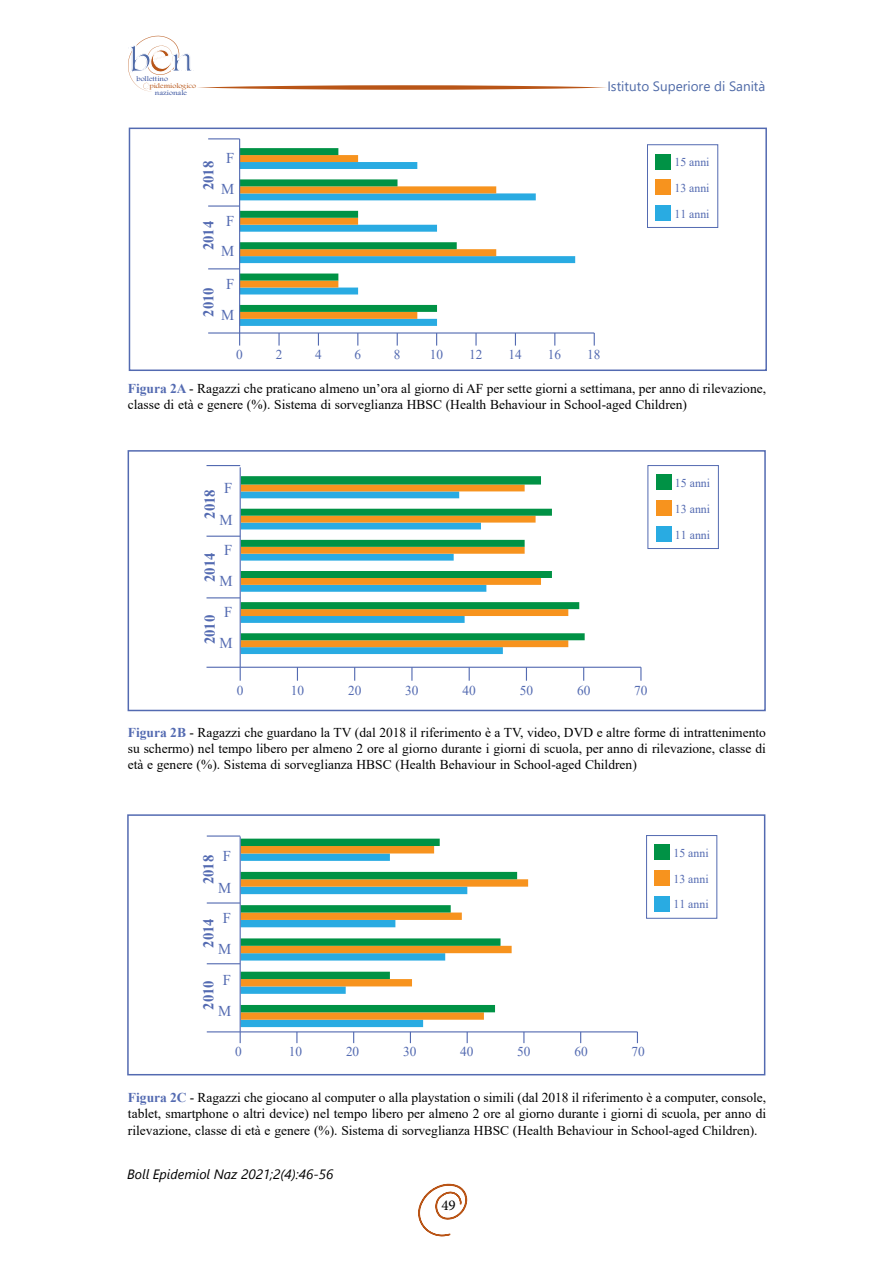
<style>
.page{position:relative;width:893px;height:1263px;background:#fff}
.page>*{position:absolute;margin:0;border:0;box-sizing:border-box;transform-origin:0 0}
.t1{font:37.65px "Footlight MT Light";color:#506ba8;scale:1.13 1}
.t2{font:700 15px "Times New Roman";color:#536ab1}
.t3{font:15px/30.9px "Times New Roman";color:#536ab1;text-align:center}
.t4{font:15px "Minion Pro";color:#000}
.t5{font:13.5px/16.2px "Times New Roman";color:#000;text-align:justify}
.t6{font:13.5px "Times New Roman";color:#536ab1}
.t7{font:italic 13.5px "Segoe UI";color:#000}
.t8{font:13.5px "Segoe UI";color:#506ba8}
.t9{font:12px/25.7px "Times New Roman";color:#536ab1;text-align:justify}
.t10{font:7.2px "Footlight MT Light";color:#304b9b;scale:1.13 1}
.t11{font:7.2px "Footlight MT Light";color:#b85517;scale:1.13 1}
.s1{font-weight:700;color:#536ab1}
</style>
<div class="page">
<svg style="left:418px;top:1183px;width:50px;height:54px"></svg>
<svg style="left:197px;top:85px;width:410px;height:5px"></svg>
<svg style="left:241px;top:647px;width:262px;height:7px;background:#31acdd"></svg>
<svg style="left:241px;top:640px;width:327px;height:7px;background:#ed9525"></svg>
<svg style="left:241px;top:476px;width:344px;height:164px"></svg>
<hr style="left:240px;top:467px;width:1px;height:200px;background:#536ab1">
<hr style="left:240px;top:667px;width:401px;height:1px;background:#536ab1">
<hr style="left:206px;top:465px;width:34px;height:1px;background:#536ab1">
<hr style="left:206px;top:597px;width:34px;height:1px;background:#536ab1">
<hr style="left:206px;top:667px;width:34px;height:1px;background:#536ab1">
<hr style="left:206px;top:536px;width:34px;height:1px;background:#536ab1">
<svg style="left:240px;top:667px;width:1px;height:14px"></svg>
<svg style="left:297px;top:668px;width:1px;height:13px"></svg>
<svg style="left:354px;top:667px;width:1px;height:14px"></svg>
<svg style="left:411px;top:667px;width:1px;height:14px"></svg>
<svg style="left:469px;top:667px;width:1px;height:14px"></svg>
<svg style="left:526px;top:668px;width:1px;height:13px"></svg>
<svg style="left:583px;top:667px;width:1px;height:14px"></svg>
<svg style="left:640px;top:667px;width:1px;height:14px"></svg>
<div style="left:647px;top:465px;width:72px;height:84px;border:1px solid #536ab1"></div>
<div style="left:656px;top:500px;width:16px;height:16px;background:#f7931e"></div>
<div style="left:656px;top:475px;width:16px;height:15px;background:#009245"></div>
<div style="left:656px;top:526px;width:16px;height:16px;background:#29abe2"></div>
<div style="left:128px;top:450px;width:638px;height:261px;border:2px solid #536ab1"></div>
<svg style="left:239px;top:334px;width:1px;height:12px"></svg>
<svg style="left:278px;top:334px;width:2px;height:12px"></svg>
<svg style="left:318px;top:334px;width:1px;height:12px"></svg>
<svg style="left:357px;top:334px;width:1px;height:12px"></svg>
<svg style="left:397px;top:334px;width:1px;height:12px"></svg>
<svg style="left:436px;top:334px;width:1px;height:12px"></svg>
<svg style="left:475px;top:334px;width:2px;height:12px"></svg>
<svg style="left:240px;top:186px;width:335px;height:140px"></svg>
<svg style="left:240px;top:148px;width:256px;height:171px"></svg>
<hr style="left:239px;top:139px;width:1px;height:194px;background:#536ab1">
<svg style="left:515px;top:334px;width:1px;height:12px"></svg>
<svg style="left:554px;top:334px;width:1px;height:12px"></svg>
<svg style="left:594px;top:333px;width:1px;height:13px"></svg>
<hr style="left:240px;top:332px;width:354px;height:2px;background:#536ab1">
<hr style="left:208px;top:138px;width:32px;height:1px;background:#536ab1">
<hr style="left:208px;top:268px;width:32px;height:1px;background:#536ab1">
<hr style="left:208px;top:332px;width:32px;height:2px;background:#536ab1">
<hr style="left:208px;top:205px;width:32px;height:2px;background:#536ab1">
<div style="left:647px;top:144px;width:71px;height:84px;border:1px solid #536ab1"></div>
<div style="left:655px;top:179px;width:16px;height:16px;background:#f7931e"></div>
<div style="left:655px;top:154px;width:16px;height:15px;background:#009245"></div>
<div style="left:655px;top:205px;width:16px;height:16px;background:#29abe2"></div>
<div style="left:129px;top:128px;width:638px;height:243px;border:2px solid #536ab1"></div>
<div style="left:646px;top:835px;width:71px;height:84px;border:1px solid #536ab1"></div>
<div style="left:654px;top:870px;width:16px;height:16px;background:#f7931e"></div>
<div style="left:654px;top:844px;width:16px;height:16px;background:#009245"></div>
<div style="left:654px;top:896px;width:16px;height:15px;background:#29abe2"></div>
<svg style="left:468px;top:872px;width:60px;height:148px"></svg>
<svg style="left:241px;top:839px;width:276px;height:173px"></svg>
<hr style="left:240px;top:836px;width:1px;height:196px;background:#536ab1">
<hr style="left:207px;top:835px;width:33px;height:2px;background:#536ab1">
<hr style="left:207px;top:963px;width:33px;height:1px;background:#536ab1">
<hr style="left:207px;top:1031px;width:33px;height:1px;background:#536ab1">
<hr style="left:207px;top:902px;width:33px;height:1px;background:#536ab1">
<svg style="left:240px;top:853px;width:228px;height:190px"></svg>
<hr style="left:240px;top:1031px;width:397px;height:1px;background:#536ab1">
<div style="left:127px;top:814px;width:638px;height:261px;border:2px solid #536ab1"></div>
<svg style="left:128px;top:35px;width:51px;height:57px"></svg>
<h1 class="t1" style="left:129px;top:37px;width:59px">b n</h1>
<p class="t10" style="left:137px;top:75px;width:29px">bollettino</p>
<p class="t11" style="left:149px;top:81px;width:43px">pidemiologico</p>
<p class="t10" style="left:155px;top:88px;width:30px">nazionale</p>
<p class="t8" style="left:607px;top:73px;width:160px">Istituto Superiore di Sanità</p>
<p class="t2" style="left:198px;top:190px;width:31px;rotate:-90deg">2018</p>
<p class="t3" style="left:221px;top:141px;width:15px;line-height:31.5px">F<br>M</p>
<p class="t2" style="left:198px;top:250px;width:31px;rotate:-90deg">2014</p>
<p class="t3" style="left:221px;top:205px;width:15px;line-height:30px">F<br>M</p>
<p class="t2" style="left:198px;top:317px;width:31px;rotate:-90deg">2010</p>
<p class="t3" style="left:221px;top:268px;width:15px;line-height:31.5px">F<br>M</p>
<p class="t6" style="left:236px;top:345px;width:8px">0</p>
<p class="t6" style="left:276px;top:345px;width:8px">2</p>
<p class="t6" style="left:315px;top:345px;width:8px">4</p>
<p class="t6" style="left:354px;top:345px;width:8px">6</p>
<p class="t6" style="left:394px;top:345px;width:8px">8</p>
<p class="t6" style="left:430px;top:345px;width:15px">10</p>
<p class="t6" style="left:469px;top:345px;width:15px">12</p>
<p class="t6" style="left:508px;top:345px;width:15px">14</p>
<p class="t6" style="left:548px;top:345px;width:15px">16</p>
<p class="t6" style="left:587px;top:345px;width:15px">18</p>
<p class="t9" style="left:674px;top:149px;width:37px">15 anni 13 anni 11 anni</p>
<p class="t5" style="left:128px;top:380px;width:640px"><span class="s1">Figura 2A</span> - Ragazzi che praticano almeno un’ora al giorno di AF per sette giorni a settimana, per anno di rilevazione, classe di età e genere (%). Sistema di sorveglianza HBSC (Health Behaviour in School-aged Children)</p>
<p class="t2" style="left:199px;top:519px;width:31px;rotate:-90deg">2018</p>
<p class="t3" style="left:219px;top:471px;width:15px;line-height:32.5px">F<br>M</p>
<p class="t2" style="left:199px;top:582px;width:31px;rotate:-90deg">2014</p>
<p class="t3" style="left:219px;top:534px;width:15px">F<br>M</p>
<p class="t2" style="left:199px;top:644px;width:31px;rotate:-90deg">2010</p>
<p class="t3" style="left:219px;top:596px;width:15px">F<br>M</p>
<p class="t6" style="left:237px;top:681px;width:8px">0</p>
<p class="t6" style="left:291px;top:681px;width:15px">10</p>
<p class="t6" style="left:348px;top:681px;width:15px">20</p>
<p class="t6" style="left:405px;top:681px;width:15px">30</p>
<p class="t6" style="left:462px;top:681px;width:15px">40</p>
<p class="t6" style="left:520px;top:681px;width:15px">50</p>
<p class="t6" style="left:577px;top:681px;width:15px">60</p>
<p class="t6" style="left:634px;top:681px;width:15px">70</p>
<p class="t9" style="left:675px;top:470px;width:37px">15 anni 13 anni 11 anni</p>
<p class="t5" style="left:128px;top:723px;width:640px"><span class="s1">Figura 2B</span> - Ragazzi che guardano la TV (dal 2018 il riferimento è a TV, video, DVD e altre forme di intrattenimento su schermo) nel tempo libero per almeno 2 ore al giorno durante i giorni di scuola, per anno di rilevazione, classe di età e genere (%). Sistema di sorveglianza HBSC (Health Behaviour in School-aged Children)</p>
<p class="t3" style="left:218px;top:839px;width:15px;line-height:32.4px">F<br>M</p>
<p class="t3" style="left:218px;top:902px;width:15px">F<br>M<br>F<br>M</p>
<p class="t2" style="left:198px;top:884px;width:31px;rotate:-90deg">2018</p>
<p class="t2" style="left:198px;top:948px;width:31px;rotate:-90deg">2014</p>
<p class="t2" style="left:198px;top:1010px;width:31px;rotate:-90deg">2010</p>
<p class="t6" style="left:235px;top:1042px;width:8px">0</p>
<p class="t6" style="left:289px;top:1042px;width:15px">10</p>
<p class="t6" style="left:346px;top:1042px;width:15px">20</p>
<p class="t6" style="left:403px;top:1042px;width:15px">30</p>
<p class="t6" style="left:460px;top:1042px;width:15px">40</p>
<p class="t6" style="left:517px;top:1042px;width:15px">50</p>
<p class="t6" style="left:574px;top:1042px;width:15px">60</p>
<p class="t6" style="left:631px;top:1042px;width:15px">70</p>
<p class="t9" style="left:674px;top:840px;width:37px">15 anni 13 anni 11 anni</p>
<p class="t5" style="left:128px;top:1089px;width:640px"><span class="s1">Figura 2C</span> - Ragazzi che giocano al computer o alla playstation o simili (dal 2018 il riferimento è a computer, console, tablet, smartphone o altri device) nel tempo libero per almeno 2 ore al giorno durante i giorni di scuola, per anno di rilevazione, classe di età e genere (%). Sistema di sorveglianza HBSC (Health Behaviour in School-aged Children).</p>
<p class="t7" style="left:127px;top:1161px;width:208px">Boll Epidemiol Naz 2021;2(4):46-56</p>
<p class="t4" style="left:441px;top:1195px;width:16px">49</p>
</div>
